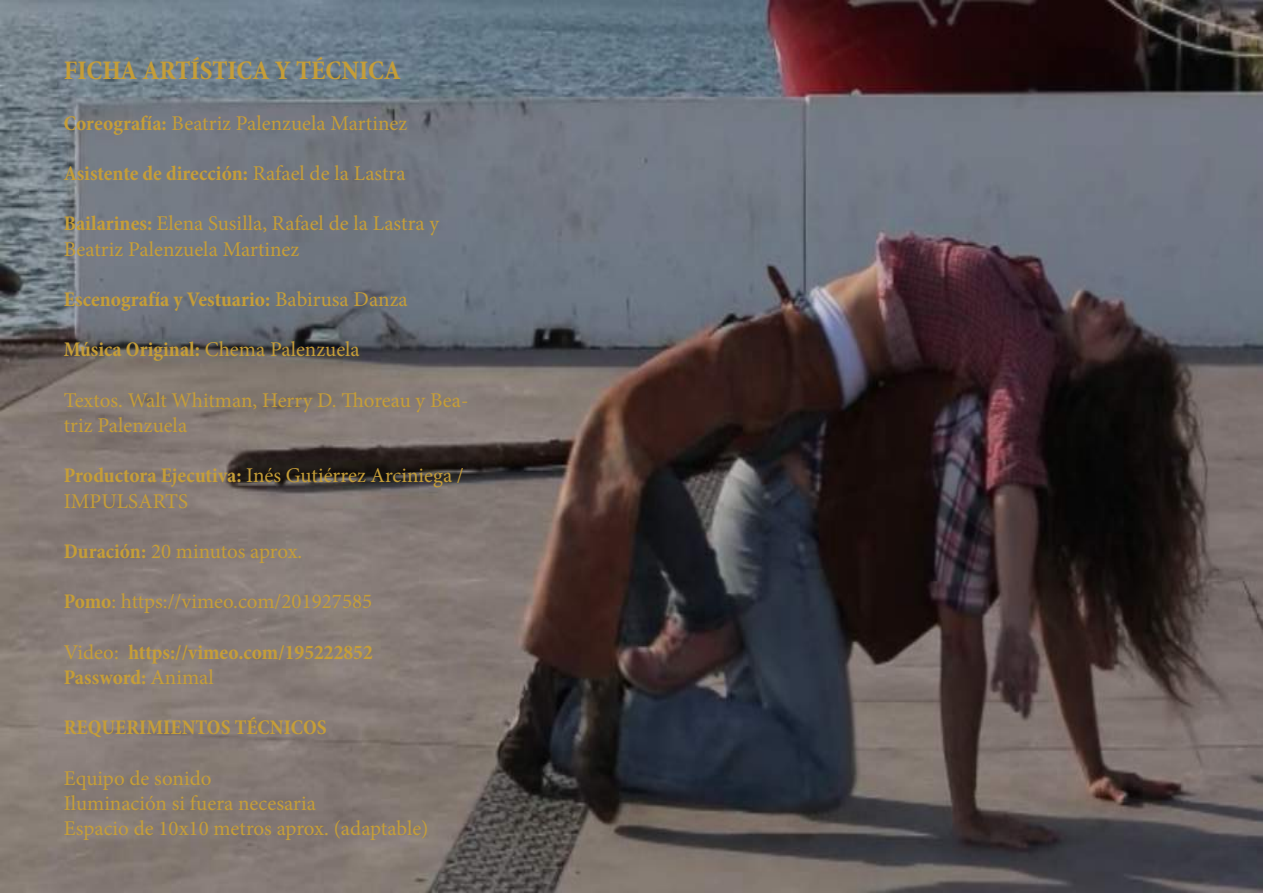
<style>
.page{position:relative;width:1263px;height:893px;background:#fff}
.page>*{position:absolute;margin:0;border:0;box-sizing:border-box;transform-origin:0 0}
.t1{font:700 condensed 27px "Minion Pro";color:#c69e37}
.t2{font:21px/25.2px "Minion Pro";color:#c69e37}
.t3{font:700 condensed 21px/25.2px "Minion Pro";color:#c69e37}
.s1{font-weight:700;font-stretch:condensed}
.s2{font-weight:400;font-stretch:normal}
</style>
<div class="page">
<img style="left:0;top:0;width:1263px;height:893px">
<p class="t1" style="left:64px;top:52px;width:339px">FICHA ARTÍSTICA Y TÉCNICA</p>
<p class="t2" style="left:64px;top:110px;width:345px"><span class="s1">Coreografía:</span> Beatriz Palenzuela Martinez</p>
<p class="t3" style="left:64px;top:161px;width:343px">Asistente de dirección: <span class="s2">Rafael de la Lastra</span></p>
<p class="t2" style="left:64px;top:211px;width:377px"><span class="s1">Bailarines:</span> Elena Susilla, Rafael de la Lastra y<br>Beatriz Palenzuela Martinez</p>
<p class="t3" style="left:64px;top:287px;width:345px">Escenografía y Vestuario: <span class="s2">Babirusa Danza</span></p>
<p class="t3" style="left:64px;top:337px;width:298px">Música Original: <span class="s2">Chema Palenzuela</span></p>
<p class="t2" style="left:64px;top:388px;width:406px">Textos. Walt Whitman, Herry D. Thoreau y Bea&shy;triz Palenzuela</p>
<p class="t2" style="left:64px;top:463px;width:402px"><span class="s1">Productora Ejecutiva:</span> Inés Gutiérrez Arciniega /<br>IMPULSARTS</p>
<p class="t2" style="left:64px;top:539px;width:240px"><span class="s1">Duración:</span> 20 minutos aprox.</p>
<p class="t2" style="left:64px;top:589px;width:310px"><span class="s1">Pomo</span>: https://vimeo.com/201927585</p>
<p class="t3" style="left:64px;top:639px;width:311px"><span class="s2">Video:</span> https://vimeo.com/195222852<br>Password: <span class="s2">Animal</span></p>
<p class="t3" style="left:64px;top:715px;width:264px">REQUERIMIENTOS TÉCNICOS</p>
<p class="t2" style="left:64px;top:766px;width:366px">Equipo de sonido<br>Iluminación si fuera necesaria<br>Espacio de 10x10 metros aprox. (adaptable)</p>
</div>
